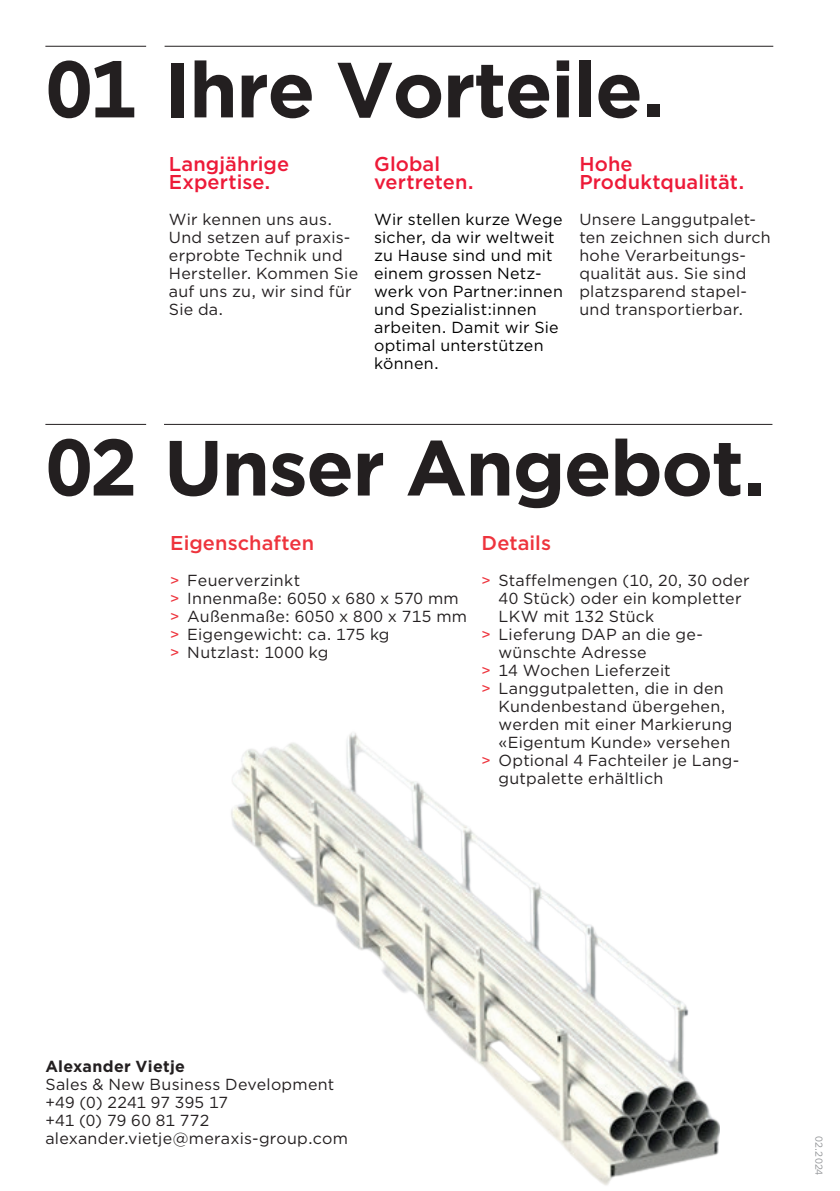
<style>
.page{position:relative;width:840px;height:1191px;background:#fff}
.page>*{position:absolute;margin:0;border:0;box-sizing:border-box;transform-origin:0 0}
.t1{font:700 78px "Gotham";letter-spacing:-.02em;color:#231f20}
.t2{font:500 20px/18px "Gotham";letter-spacing:.005em;color:#ed1a38}
.t3{font:500 20px "Gotham";letter-spacing:.005em;color:#ee343d}
.t4{font:16px/18px "Gotham";letter-spacing:.015em;color:#231f20}
.t5{font:16px/18px "Gotham";letter-spacing:.015em;color:#000}
.t6{font:700 16px "Gotham";letter-spacing:.02em;color:#231f20}
.t7{font:10px "Gotham";letter-spacing:.005em;color:#939598}
.s1{font-size:80px}
.s2{font-family:"Montserrat";font-weight:500;color:#ee343d}
</style>
<div class="page">
<hr style="left:164px;top:424px;width:608px;height:1px;background:#231f20">
<hr style="left:45px;top:424px;width:101px;height:1px;background:#231f20">
<hr style="left:164px;top:46px;width:608px;height:1px;background:#231f20">
<hr style="left:45px;top:46px;width:101px;height:1px;background:#231f20">
<img style="left:231px;top:733px;width:488px;height:452px">
<h1 class="t1" style="left:45px;top:38px;width:620px"><span class="s1">01</span> Ihre Vorteile.</h1>
<p class="t2" style="left:169px;top:155px;width:122px">Langjährige<br>Expertise.</p>
<p class="t4" style="left:169px;top:210px;width:191px">Wir kennen uns aus.<br>Und setzen auf praxis&shy;erprobte Technik und<br>Hersteller. Kommen Sie auf uns zu, wir sind für<br>Sie da.</p>
<p class="t2" style="left:374px;top:155px;width:101px">Global vertreten.</p>
<p class="t5" style="left:374px;top:210px;width:190px">Wir stellen kurze Wege sicher, da wir weltweit zu Hause sind und mit einem grossen Netz&shy;werk von Partner:innen und Spezialist:innen arbeiten. Damit wir Sie optimal unterstützen können.</p>
<p class="t2" style="left:579px;top:155px;width:166px">Hohe<br>Produktqualität.</p>
<p class="t4" style="left:579px;top:210px;width:193px">Unsere Langgutpalet&shy;ten zeichnen sich durch hohe Verarbeitungs&shy;qualität aus. Sie sind platzsparend stapel&shy;und transportierbar.</p>
<h1 class="t1" style="left:45px;top:416px;width:721px"><span class="s1">02</span> Unser Angebot.</h1>
<p class="t3" style="left:170px;top:529px;width:145px">Eigenschaften</p>
<p class="t4" style="left:170px;top:570px;width:298px"><span class="s2">&gt;</span> Feuerverzinkt<br><span class="s2">&gt;</span> Innenmaße: 6050 x 680 x 570 mm <span class="s2">&gt;</span> Außenmaße: 6050 x 800 x 715 mm <span class="s2">&gt;</span> Eigengewicht: ca. 175 kg<br><span class="s2">&gt;</span> Nutzlast: 1000 kg</p>
<p class="t3" style="left:481px;top:529px;width:71px">Details</p>
<p class="t4" style="left:481px;top:570px;width:269px"><span class="s2">&gt;</span> Staffelmengen (10, 20, 30 oder</p>
<p class="t4" style="left:498px;top:588px;width:244px">40 Stück) oder ein kompletter</p>
<p class="t4" style="left:498px;top:606px;width:157px">LKW mit 132 Stück</p>
<p class="t4" style="left:481px;top:624px;width:223px"><span class="s2">&gt;</span> Lieferung DAP an die ge-</p>
<p class="t4" style="left:498px;top:642px;width:149px">wünschte Adresse</p>
<p class="t4" style="left:481px;top:660px;width:190px"><span class="s2">&gt;</span> 14 Wochen Lieferzeit</p>
<p class="t4" style="left:481px;top:678px;width:243px"><span class="s2">&gt;</span> Langgutpaletten, die in den</p>
<p class="t4" style="left:498px;top:696px;width:228px">Kundenbestand übergehen,</p>
<p class="t4" style="left:498px;top:714px;width:235px">werden mit einer Markierung</p>
<p class="t4" style="left:498px;top:732px;width:233px">«Eigentum Kunde» versehen</p>
<p class="t4" style="left:481px;top:750px;width:259px"><span class="s2">&gt;</span> Optional 4 Fachteiler je Lang-</p>
<p class="t4" style="left:498px;top:768px;width:166px">gutpalette erhältlich</p>
<p class="t6" style="left:45px;top:1055px;width:141px">Alexander Vietje</p>
<p class="t4" style="left:45px;top:1074px;width:304px">Sales &amp; New Business Development +49 (0) 2241 97 395 17<br>+41 (0) 79 60 81 772 alexander.vietje@meraxis-group.com</p>
<p class="t7" style="left:824px;top:1136px;width:40px;rotate:90deg">02.2024</p>
</div>
